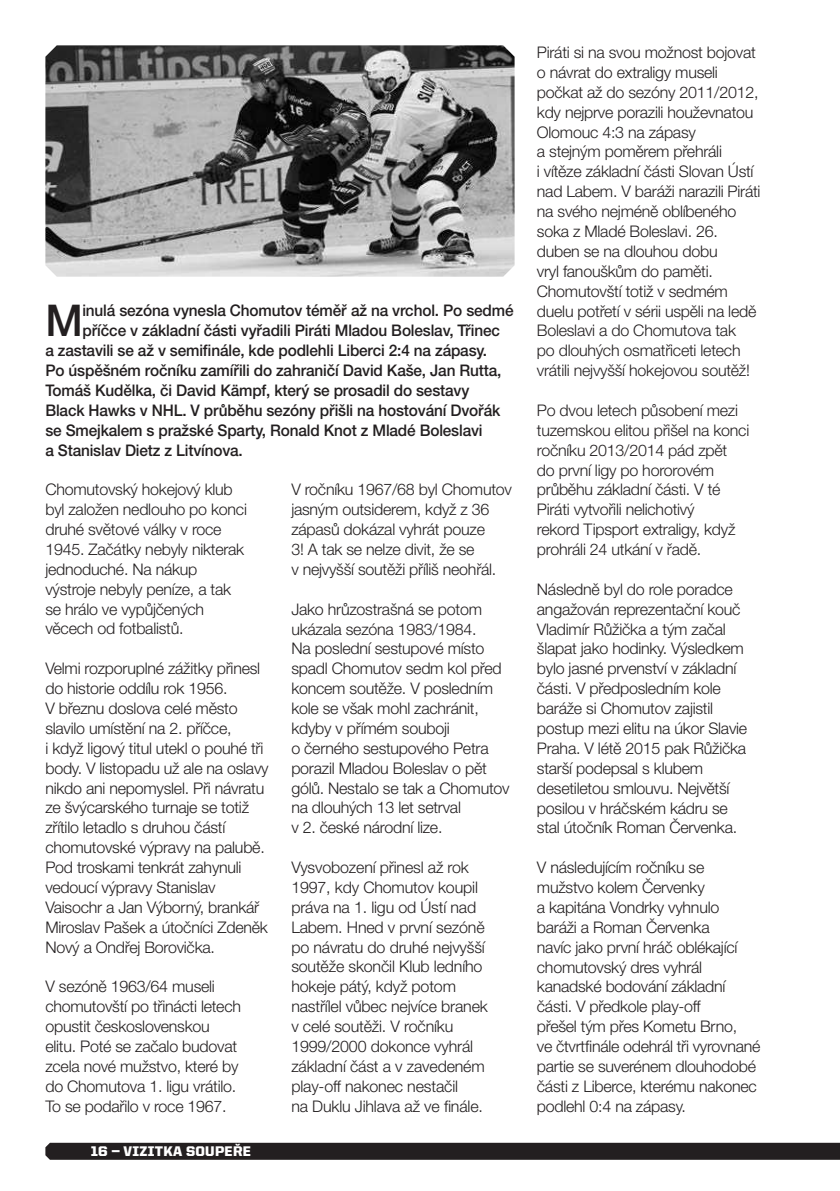
<style>
.page{position:relative;width:840px;height:1191px;background:#fff}
.page>*{position:absolute;margin:0;border:0;box-sizing:border-box;transform-origin:0 0}
.t1{font:500 43.8px "Helvetica Neue CE";color:#231f20;scale:.96 1}
.t2{font:300 16px/19.8px "Helvetica Neue CE";letter-spacing:-.015em;color:#231f20}
.t3{font:500 16px "Helvetica Neue CE";letter-spacing:-.01em;color:#231f20;scale:.96 1}
.t4{font:900 14px "United Sans Reg";letter-spacing:.02em;color:#fff}
</style>
<div class="page">
<div style="left:45px;top:1142px;width:794px;height:17px;background:#231f20"></div>
<img style="left:45px;top:45px;width:469px;height:232px">
<h1 class="t1" style="left:45px;top:295px;width:40px">M</h1>
<p class="t3" style="left:82px;top:301px;width:450px">inulá sezóna vynesla Chomutov téměř až na vrchol. Po sedmé</p>
<p class="t3" style="left:82px;top:321px;width:436px">příčce v základní části vyřadili Piráti Mladou Boleslav, Třinec</p>
<p class="t3" style="left:45px;top:341px;width:461px">a zastavili se až v semifinále, kde podlehli Liberci 2:4 na zápasy.</p>
<p class="t3" style="left:45px;top:361px;width:476px">Po úspěšném ročníku zamířili do zahraničí David Kaše, Jan Rutta,</p>
<p class="t3" style="left:45px;top:381px;width:443px">Tomáš Kudělka, či David Kämpf, který se prosadil do sestavy</p>
<p class="t3" style="left:45px;top:400px;width:475px">Black Hawks v NHL. V průběhu sezóny přišli na hostování Dvořák</p>
<p class="t3" style="left:45px;top:420px;width:456px">se Smejkalem s pražské Sparty, Ronald Knot z Mladé Boleslavi</p>
<p class="t3" style="left:45px;top:440px;width:207px">a Stanislav Dietz z Litvínova.</p>
<p class="t2" style="left:45px;top:480px;width:203px">Chomutovský hokejový klub byl založen nedlouho po konci druhé světové války v roce<br>1945. Začátky nebyly nikterak jednoduché. Na nákup výstroje nebyly peníze, a tak se hrálo ve vypůjčených věcech od fotbalistů.</p>
<p class="t2" style="left:45px;top:659px;width:224px">Velmi rozporuplné zážitky přinesl do historie oddílu rok 1956.<br>V březnu doslova celé město slavilo umístění na 2. příčce,<br>i když ligový titul utekl o pouhé tři body. V listopadu už ale na oslavy nikdo ani nepomyslel. Při návratu ze švýcarského turnaje se totiž zřítilo letadlo s druhou částí chomutovské výpravy na palubě.<br>Pod troskami tenkrát zahynuli vedoucí výpravy Stanislav<br>Vaisochr a Jan Výborný, brankář<br>Miroslav Pašek a útočníci Zdeněk<br>Nový a Ondřej Borovička.</p>
<p class="t2" style="left:45px;top:977px;width:197px">V sezóně 1963/64 museli chomutovští po třinácti letech opustit československou elitu. Poté se začalo budovat zcela nové mužstvo, které by do Chomutova 1. ligu vrátilo.<br>To se podařilo v roce 1967.</p>
<p class="t4" style="left:91px;top:1143px;width:161px">16 — VIZITKA SOUPEŘE</p>
<p class="t2" style="left:291px;top:480px;width:222px">V ročníku 1967/68 byl Chomutov jasným outsiderem, když z 36 zápasů dokázal vyhrát pouze<br>3! A tak se nelze divit, že se<br>v nejvyšší soutěži příliš neohřál.</p>
<p class="t2" style="left:291px;top:599px;width:220px">Jako hrůzostrašná se potom ukázala sezóna 1983/1984.<br>Na poslední sestupové místo spadl Chomutov sedm kol před koncem soutěže. V posledním kole se však mohl zachránit, kdyby v přímém souboji<br>o černého sestupového Petra porazil Mladou Boleslav o pět gólů. Nestalo se tak a Chomutov na dlouhých 13 let setrval<br>v 2. české národní lize.</p>
<p class="t2" style="left:291px;top:857px;width:198px">Vysvobození přinesl až rok<br>1997, kdy Chomutov koupil práva na 1. ligu od Ústí nad<br>Labem. Hned v první sezóně po návratu do druhé nejvyšší soutěže skončil Klub ledního hokeje pátý, když potom nastřílel vůbec nejvíce branek v celé soutěži. V ročníku<br>1999/2000 dokonce vyhrál základní část a v zavedeném play-off nakonec nestačil<br>na Duklu Jihlava až ve finále.</p>
<p class="t2" style="left:536px;top:43px;width:225px">Piráti si na svou možnost bojovat o návrat do extraligy museli počkat až do sezóny 2011/2012, kdy nejprve porazili houževnatou<br>Olomouc 4:3 na zápasy<br>a stejným poměrem přehráli<br>i vítěze základní části Slovan Ústí nad Labem. V baráži narazili Piráti na svého nejméně oblíbeného soka z Mladé Boleslavi. 26. duben se na dlouhou dobu<br>vryl fanouškům do paměti.<br>Chomutovští totiž v sedmém duelu potřetí v sérii uspěli na ledě<br>Boleslavi a do Chomutova tak<br>po dlouhých osmatřiceti letech vrátili nejvyšší hokejovou soutěž!</p>
<p class="t2" style="left:536px;top:400px;width:214px">Po dvou letech působení mezi tuzemskou elitou přišel na konci ročníku 2013/2014 pád zpět<br>do první ligy po hororovém průběhu základní části. V té<br>Piráti vytvořili nelichotivý<br>rekord Tipsport extraligy, když prohráli 24 utkání v řadě.</p>
<p class="t2" style="left:536px;top:579px;width:212px">Následně byl do role poradce angažován reprezentační kouč<br>Vladimír Růžička a tým začal šlapat jako hodinky. Výsledkem bylo jasné prvenství v základní části. V předposledním kole baráže si Chomutov zajistil postup mezi elitu na úkor Slavie<br>Praha. V létě 2015 pak Růžička starší podepsal s klubem desetiletou smlouvu. Největší posilou v hráčském kádru se stal útočník Roman Červenka.</p>
<p class="t2" style="left:536px;top:858px;width:225px">V následujícím ročníku se mužstvo kolem Červenky<br>a kapitána Vondrky vyhnulo baráži a Roman Červenka<br>navíc jako první hráč oblékající chomutovský dres vyhrál kanadské bodování základní části. V předkole play-off<br>přešel tým přes Kometu Brno,<br>ve čtvrtfinále odehrál tři vyrovnané partie se suverénem dlouhodobé části z Liberce, kterému nakonec podlehl 0:4 na zápasy.</p>
</div>
